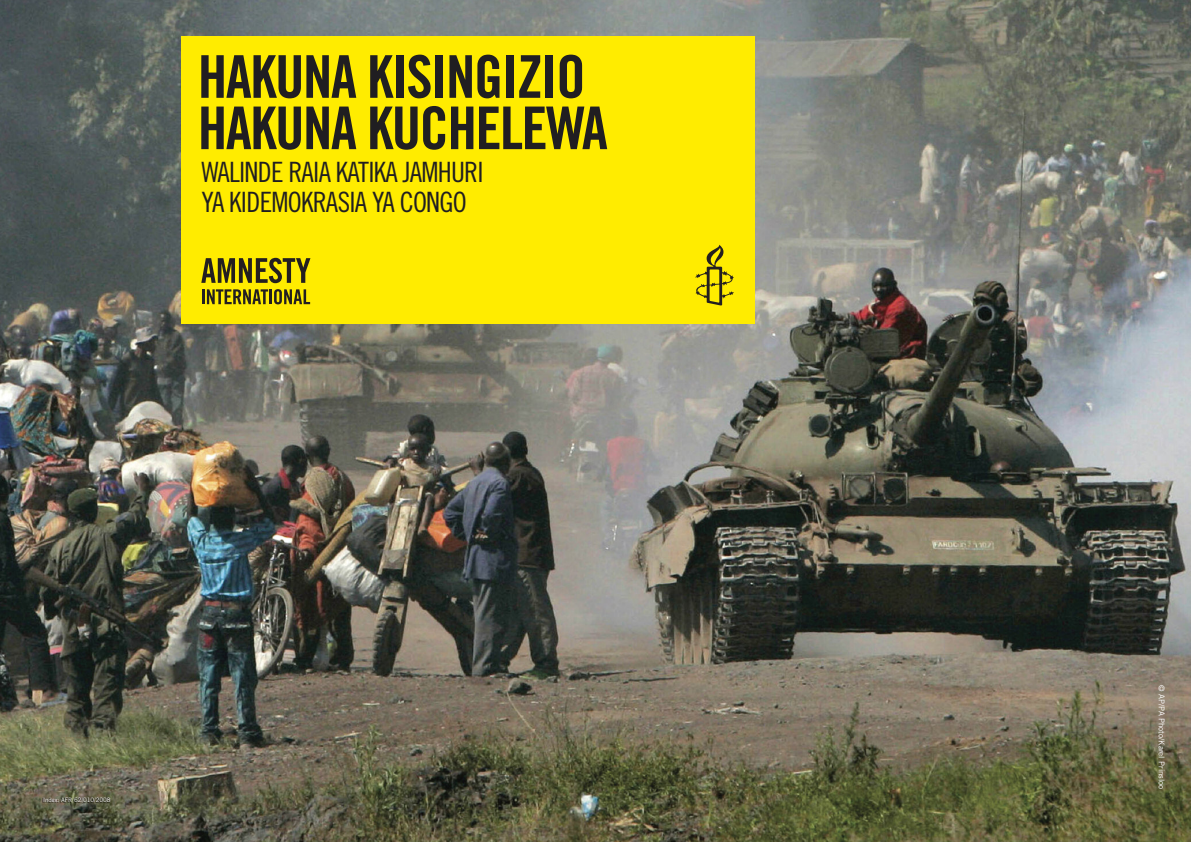
<style>
.page{position:relative;width:1191px;height:842px;background:#fff}
.page>*{position:absolute;margin:0;border:0;box-sizing:border-box;transform-origin:0 0}
.t1{font:59px/51.3px "Amnesty Trade Gothic Bd Cn 20";letter-spacing:-.025em;color:#201e21}
.t2{font:28px/30px "Amnesty Trade Gothic Cn 18";letter-spacing:-.025em;color:#201e21}
.t3{font:8px "Amnesty Trade Gothic";color:#fff}
.t4{font:6px "Amnesty Trade Gothic";color:#fff}
</style>
<div class="page">
<img style="left:0;top:0;width:1191px;height:842px">
<div style="left:181px;top:36px;width:573px;height:287px;background:#ffec00"></div>
<svg style="left:202px;top:289px;width:66px;height:15px"></svg>
<hr style="left:269px;top:289px;width:3px;height:15px;background:#231f20">
<svg style="left:274px;top:289px;width:36px;height:15px"></svg>
<svg style="left:201px;top:258px;width:109px;height:25px"></svg>
<svg style="left:695px;top:245px;width:39px;height:60px"></svg>
<img style="left:40px;top:792px;width:128px;height:17px">
<h1 class="t1" style="left:198px;top:51px;width:412px">HAKUNA KISINGIZIO<br>HAKUNA KUCHELEWA</h1>
<p class="t2" style="left:201px;top:157px;width:284px">WALINDE RAIA KATIKA JAMHURI<br>YA KIDEMOKRASIA YA CONGO</p>
<p class="t4" style="left:43px;top:796px;width:69px">Index: AFR 62/010/2008</p>
<p class="t3" style="left:1166px;top:685px;width:106px;rotate:90deg">© AP/PA Photo/Karel Prinsloo</p>
</div>
